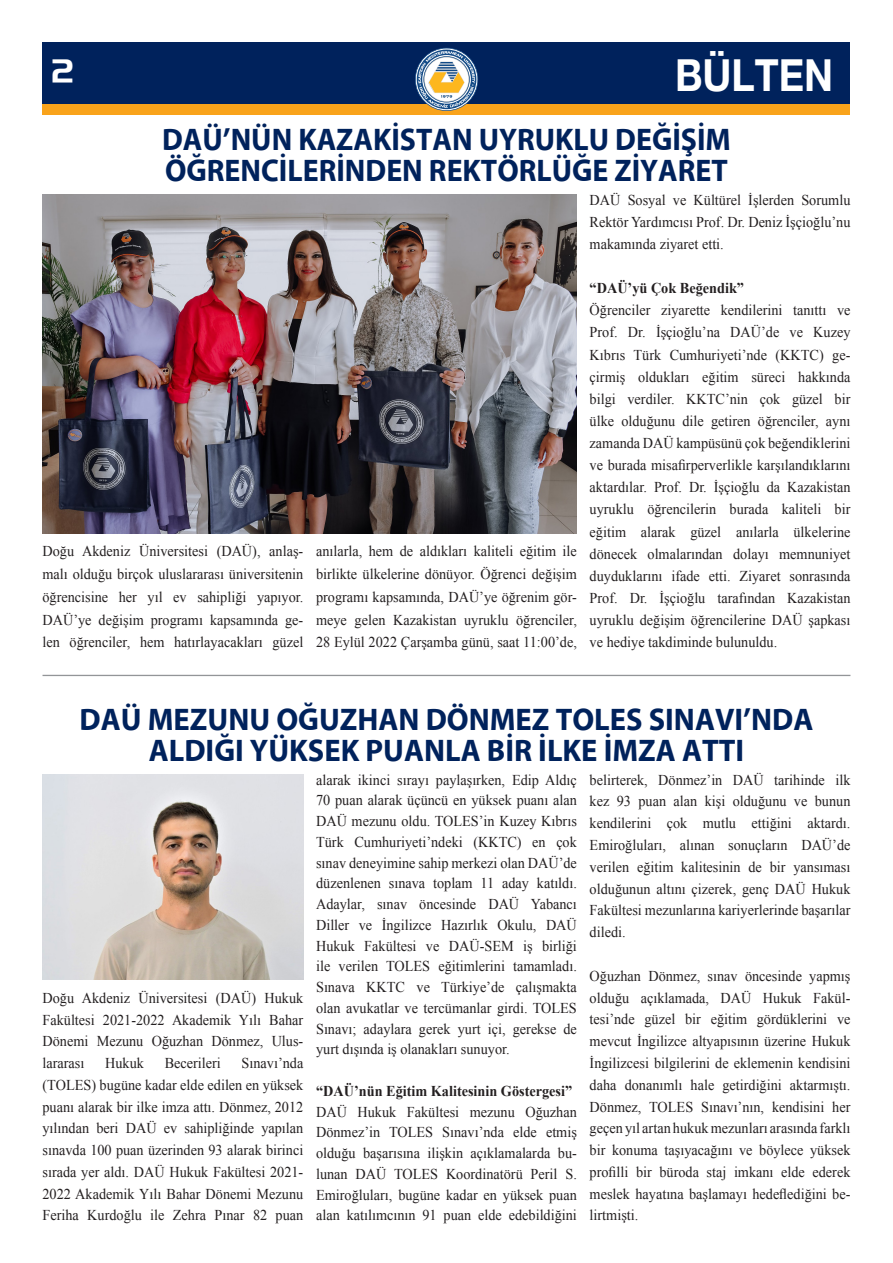
<style>
.page{position:relative;width:893px;height:1263px;background:#fff}
.page>*{position:absolute;margin:0;border:0;box-sizing:border-box;transform-origin:0 0}
.t1{font:700 44.1px "Helvetica Neue EMU";color:#fff;scale:.89 1}
.t2{font:700 31.5px/31.5px "Myriad EMU";color:#00225c;text-align:center}
.t3{font:700 31.5px/31.5px "Myriad EMU";color:#00225c;scale:.95 1}
.t4{font:31.5px "Handel EMU";color:#fff}
.t5{font:15px/21.8px "Times New Roman";color:#231f20;text-align:justify;scale:.95 1}
.t6{font:700 15px "Times New Roman";color:#231f20;scale:.95 1}
</style>
<div class="page">
<div style="left:43px;top:43px;width:807px;height:72px;background:#f9a31b"></div>
<div style="left:43px;top:43px;width:807px;height:61px;background:#00225c"></div>
<svg style="left:415px;top:48px;width:63px;height:63px"></svg>
<img style="left:43px;top:194px;width:534px;height:339px">
<hr style="left:43px;top:675px;width:807px;height:1px;background:#939598">
<img style="left:43px;top:774px;width:260px;height:206px">
<p class="t4" style="left:52px;top:52px;width:23px">2</p>
<p class="t1" style="left:675px;top:48px;width:179px">BÜLTEN</p>
<p class="t3" style="left:162px;top:124px;width:600px">DAÜ’NÜN KAZAKİSTAN UYRUKLU DEĞİŞİM<br>ÖĞRENCİLERİNDEN REKTÖRLÜĞE ZİYARET</p>
<p class="t5" style="left:43px;top:540px;width:276px;line-height:22.8px">Doğu Akdeniz Üniversitesi (DAÜ), anlaş&shy;malı olduğu birçok uluslararası üniversitenin öğrencisine her yıl ev sahipliği yapıyor.<br>DAÜ’ye değişim programı kapsamında ge&shy;len öğrenciler, hem hatırlayacakları güzel</p>
<p class="t5" style="left:316px;top:540px;width:276px;line-height:22.8px">anılarla, hem de aldıkları kaliteli eğitim ile birlikte ülkelerine dönüyor. Öğrenci değişim programı kapsamında, DAÜ’ye öğrenim gör&shy;meye gelen Kazakistan uyruklu öğrenciler, 28 Eylül 2022 Çarşamba günü, saat 11:00’de,</p>
<p class="t5" style="left:590px;top:188px;width:276px;line-height:22.2px">DAÜ Sosyal ve Kültürel İşlerden Sorumlu Rektör Yardımcısı Prof. Dr. Deniz İşçioğlu’nu makamında ziyaret etti.</p>
<p class="t6" style="left:590px;top:278px;width:164px">“DAÜ’yü Çok Beğendik”</p>
<p class="t5" style="left:590px;top:299px;width:276px;line-height:22.2px">Öğrenciler ziyarette kendilerini tanıttı ve Prof. Dr. İşçioğlu’na DAÜ’de ve Kuzey Kıbrıs Türk Cumhuriyeti’nde (KKTC) ge&shy;çirmiş oldukları eğitim süreci hakkında bilgi verdiler. KKTC’nin çok güzel bir ülke olduğunu dile getiren öğrenciler, aynı zamanda DAÜ kampüsünü çok beğendiklerini ve burada misafirperverlikle karşılandıklarını aktardılar. Prof. Dr. İşçioğlu da Kazakistan uyruklu öğrencilerin burada kaliteli bir eğitim alarak güzel anılarla ülkelerine dönecek olmalarından dolayı memnuniyet duyduklarını ifade etti. Ziyaret sonrasında Prof. Dr. İşçioğlu tarafından Kazakistan uyruklu değişim öğrencilerine DAÜ şapkası ve hediye takdiminde bulunuldu.</p>
<p class="t2" style="left:80px;top:704px;width:735px">DAÜ MEZUNU OĞUZHAN DÖNMEZ TOLES SINAVI’NDA<br>ALDIĞI YÜKSEK PUANLA BİR İLKE İMZA ATTI</p>
<p class="t5" style="left:43px;top:987px;width:276px">Doğu Akdeniz Üniversitesi (DAÜ) Hukuk Fakültesi 2021-2022 Akademik Yılı Bahar Dönemi Mezunu Oğuzhan Dönmez, Ulus&shy;lararası</p>
<p class="t5" style="left:43px;top:1052px;width:276px;text-indent:199px">Sınavı’nda (TOLES) bugüne kadar elde edilen en yüksek puanı alarak bir ilke imza attı. Dönmez, 2012 yılından beri DAÜ ev sahipliğinde yapılan sınavda 100 puan üzerinden 93 alarak birinci sırada yer aldı. DAÜ Hukuk Fakültesi 2021- 2022 Akademik Yılı Bahar Dönemi Mezunu Feriha Kurdoğlu ile Zehra Pınar 82 puan</p>
<p class="t5" style="left:105px;top:1052px;width:42px">Hukuk</p>
<p class="t5" style="left:165px;top:1052px;width:61px">Becerileri</p>
<p class="t5" style="left:316px;top:769px;width:276px;line-height:20.7px">alarak ikinci sırayı paylaşırken, Edip Aldıç 70 puan alarak üçüncü en yüksek puanı alan DAÜ mezunu oldu. TOLES’in Kuzey Kıbrıs Türk Cumhuriyeti’ndeki (KKTC) en çok sınav deneyimine sahip merkezi olan DAÜ’de düzenlenen sınava toplam 11 aday katıldı.<br>Adaylar, sınav öncesinde DAÜ Yabancı Diller ve İngilizce Hazırlık Okulu, DAÜ Hukuk Fakültesi ve DAÜ-SEM iş birliği ile verilen TOLES eğitimlerini tamamladı.<br>Sınava KKTC ve Türkiye’de çalışmakta olan avukatlar ve tercümanlar girdi. TOLES Sınavı; adaylara gerek yurt içi, gerekse de yurt dışında iş olanakları sunuyor.</p>
<p class="t6" style="left:316px;top:1080px;width:271px">“DAÜ’nün Eğitim Kalitesinin Göstergesi”</p>
<p class="t5" style="left:316px;top:1101px;width:276px;line-height:20.7px">DAÜ Hukuk Fakültesi mezunu Oğuzhan Dönmez’in TOLES Sınavı’nda elde etmiş olduğu başarısına ilişkin açıklamalarda bu&shy;lunan DAÜ TOLES Koordinatörü Peril S.<br>Emiroğluları, bugüne kadar en yüksek puan alan katılımcının 91 puan elde edebildiğini</p>
<p class="t5" style="left:590px;top:768px;width:276px">belirterek, Dönmez’in DAÜ tarihinde ilk kez 93 puan alan kişi olduğunu ve bunun kendilerini çok mutlu ettiğini aktardı.<br>Emiroğluları, alınan sonuçların DAÜ’de verilen eğitim kalitesinin de bir yansıması olduğunun altını çizerek, genç DAÜ Hukuk Fakültesi mezunlarına kariyerlerinde başarılar diledi.</p>
<p class="t5" style="left:590px;top:965px;width:276px">Oğuzhan Dönmez, sınav öncesinde yapmış olduğu açıklamada, DAÜ Hukuk Fakül&shy;tesi’nde güzel bir eğitim gördüklerini ve mevcut İngilizce altyapısının üzerine Hukuk İngilizcesi bilgilerini de eklemenin kendisini daha donanımlı hale getirdiğini aktarmıştı.<br>Dönmez, TOLES Sınavı’nın, kendisini her geçen yıl artan hukuk mezunları arasında farklı bir konuma taşıyacağını ve böylece yüksek profilli bir büroda staj imkanı elde ederek meslek hayatına başlamayı hedeflediğini be&shy;lirtmişti.</p>
</div>
